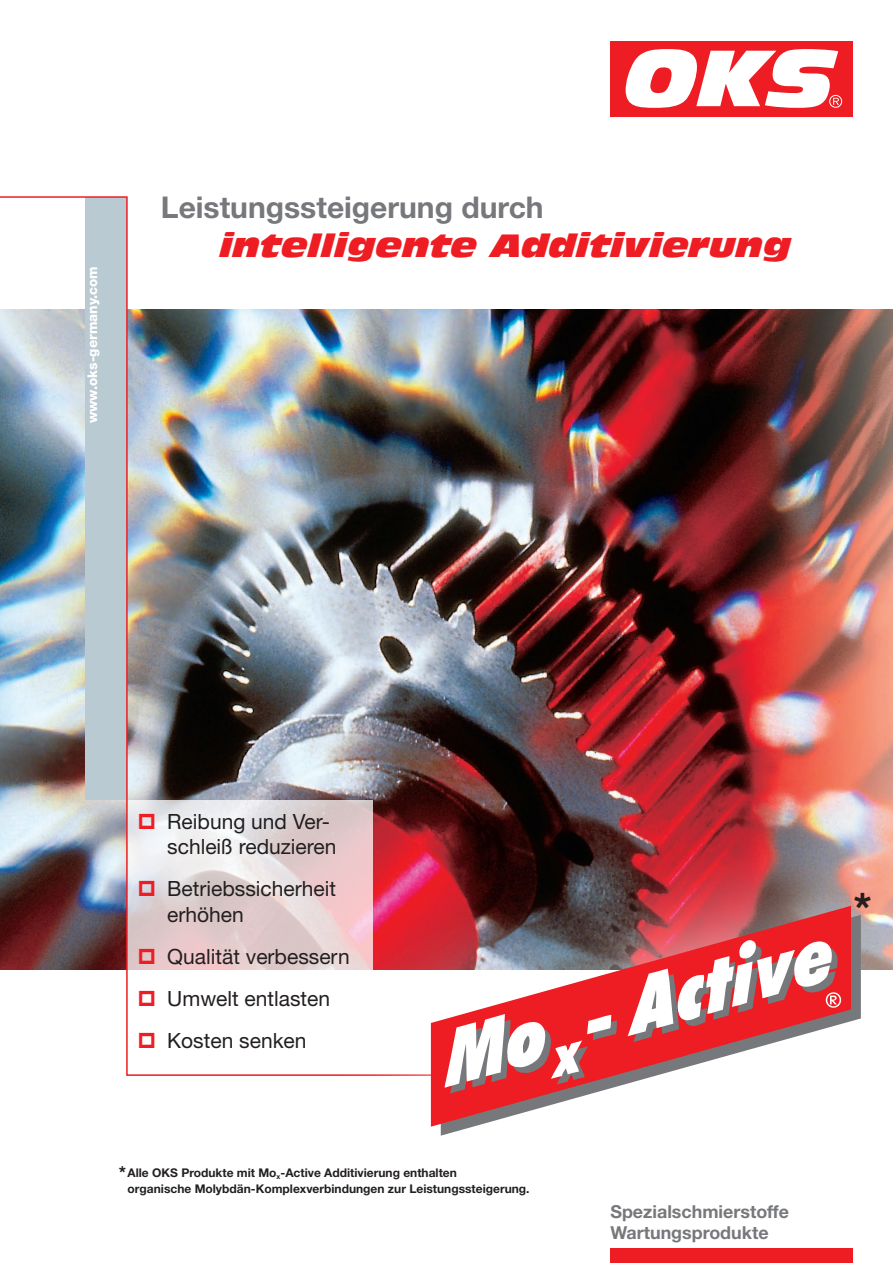
<style>
.page{position:relative;width:893px;height:1263px;background:#fff}
.page>*{position:absolute;margin:0;border:0;box-sizing:border-box;transform-origin:0 0}
.t1{font:700 45px "Helvetica Neue LT Std";color:#231f20}
.t2{font:italic 31.5px "Antique Olive Std Nord";color:#ee1d23}
.t3{font:700 30px "Helvetica Neue LT Std";color:#76787b}
.liste_groß{font:21px/25.2px "Helvetica Neue LT Std";color:#231f20}
.anmerkung{font:700 18px "Helvetica Neue LT Std";color:#231f20}
.t4{font:700 17.85px "Helvetica Neue LT Std";color:#76787b}
.t5{font:800 13.5px "Helvetica Neue LT Std";color:#fff}
.anmerkung-2{font:700 12px/16.5px "Helvetica Neue LT Std";color:#231f20}
</style>
<div class="page">
<img style="left:490px;top:310px;width:403px;height:488px">
<div style="left:610px;top:41px;width:243px;height:76px;background:#ee1d23"></div>
<svg style="left:626px;top:49px;width:216px;height:59px"></svg>
<div style="left:610px;top:1248px;width:243px;height:15px;background:#ee1d23"></div>
<img style="left:0;top:196px;width:490px;height:880px">
<div style="left:323px;top:798px;width:570px;height:414px;background:#fff;opacity:.75"></div>
<svg style="left:441px;top:915px;width:420px;height:221px"></svg>
<svg style="left:431px;top:906px;width:420px;height:221px"></svg>
<svg style="left:628px;top:940px;width:213px;height:102px"></svg>
<svg style="left:445px;top:1014px;width:172px;height:79px"></svg>
<svg style="left:139px;top:813px;width:15px;height:16px"></svg>
<svg style="left:139px;top:881px;width:15px;height:15px"></svg>
<svg style="left:139px;top:948px;width:15px;height:16px"></svg>
<svg style="left:139px;top:991px;width:15px;height:15px"></svg>
<svg style="left:139px;top:1033px;width:15px;height:15px"></svg>
<p class="t5" style="left:84px;top:423px;width:158px;rotate:-90deg">www.oks-germany.com</p>
<p class="t3" style="left:161px;top:189px;width:384px">Leistungssteigerung durch</p>
<p class="t2" style="left:220px;top:225px;width:573px">intelligente Additivierung</p>
<p class="liste_groß" style="left:167px;top:809px;width:171px">Reibung und Ver&shy;schleiß reduzieren</p>
<p class="liste_groß" style="left:167px;top:876px;width:170px">Betriebssicherheit erhöhen</p>
<p class="liste_groß" style="left:167px;top:943px;width:184px">Qualität verbessern</p>
<p class="liste_groß" style="left:167px;top:986px;width:164px">Umwelt entlasten</p>
<p class="liste_groß" style="left:167px;top:1028px;width:141px">Kosten senken</p>
<p class="anmerkung" style="left:119px;top:1161px;width:9px">*</p>
<p class="anmerkung-2" style="left:128px;top:1164px;width:403px">Alle OKS Produkte mit Mo<sub>x</sub>-Active Additivierung enthalten<br>organische Molybdän-Komplexverbindungen zur Leistungssteigerung.</p>
<p class="t1" style="left:854px;top:881px;width:20px">*</p>
<p class="t4" style="left:610px;top:1201px;width:180px">Spezialschmierstoffe</p>
<p class="t4" style="left:610px;top:1221px;width:160px">Wartungsprodukte</p>
</div>
